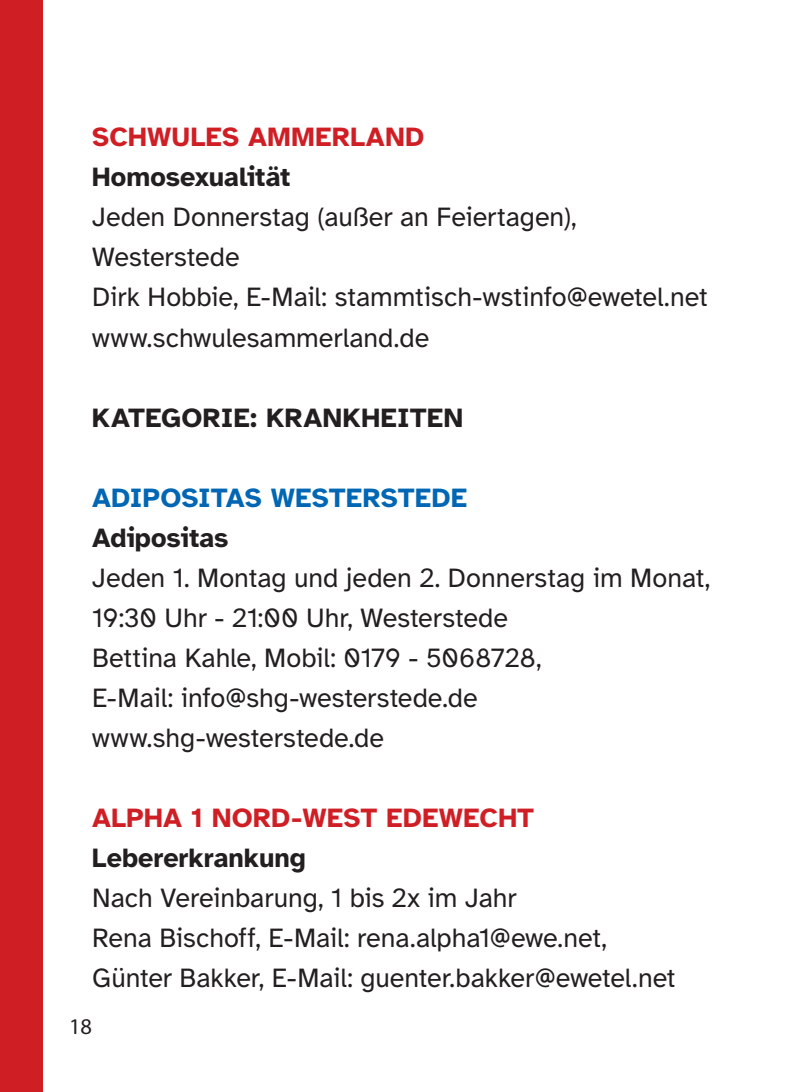
<style>
.page{position:relative;width:787px;height:1092px;background:#fff}
.page>*{position:absolute;margin:0;border:0;box-sizing:border-box;transform-origin:0 0}
.t1{font:27.5px/40px "Atkinson Hyperlegible";color:#231f20}
.t2{font:700 27.5px "Atkinson Hyperlegible";color:#231f20}
.t3{font:700 27.5px "Atkinson Hyperlegible";letter-spacing:.015em;color:#d01e25}
.t4{font:700 27.5px "Atkinson Hyperlegible";letter-spacing:.005em;color:#0166b3}
.t5{font:22.5px "Myriad Pro";color:#231f20}
</style>
<div class="page">
<div style="left:0;top:0;width:43px;height:1091px;background:#d01e25"></div>
<p class="t3" style="left:92px;top:121px;width:333px">SCHWULES AMMERLAND</p>
<p class="t2" style="left:92px;top:161px;width:200px">Homosexualität</p>
<p class="t1" style="left:92px;top:198px;width:617px">Jeden Donnerstag (außer an Feiertagen), Westerstede<br>Dirk Hobbie, E-Mail: stammtisch-wstinfo@ewetel.net www.schwulesammerland.de</p>
<p class="t2" style="left:92px;top:401px;width:372px">KATEGORIE: KRANKHEITEN</p>
<p class="t4" style="left:92px;top:481px;width:376px">ADIPOSITAS WESTERSTEDE</p>
<p class="t2" style="left:92px;top:521px;width:138px">Adipositas</p>
<p class="t1" style="left:92px;top:558px;width:620px">Jeden 1. Montag und jeden 2. Donnerstag im Monat, 19:30 Uhr - 21:00 Uhr, Westerstede<br>Bettina Kahle, Mobil: 0179 - 5068728,<br>E-Mail: info@shg-westerstede.de www.shg-westerstede.de</p>
<p class="t3" style="left:92px;top:801px;width:443px">ALPHA 1 NORD-WEST EDEWECHT</p>
<p class="t2" style="left:92px;top:841px;width:215px">Lebererkrankung</p>
<p class="t1" style="left:92px;top:878px;width:585px">Nach Vereinbarung, 1 bis 2x im Jahr<br>Rena Bischoff, E-Mail: rena.alpha1@ewe.net,<br>Günter Bakker, E-Mail: guenter.bakker@ewetel.net</p>
<p class="t5" style="left:69px;top:1012px;width:25px">18</p>
</div>
